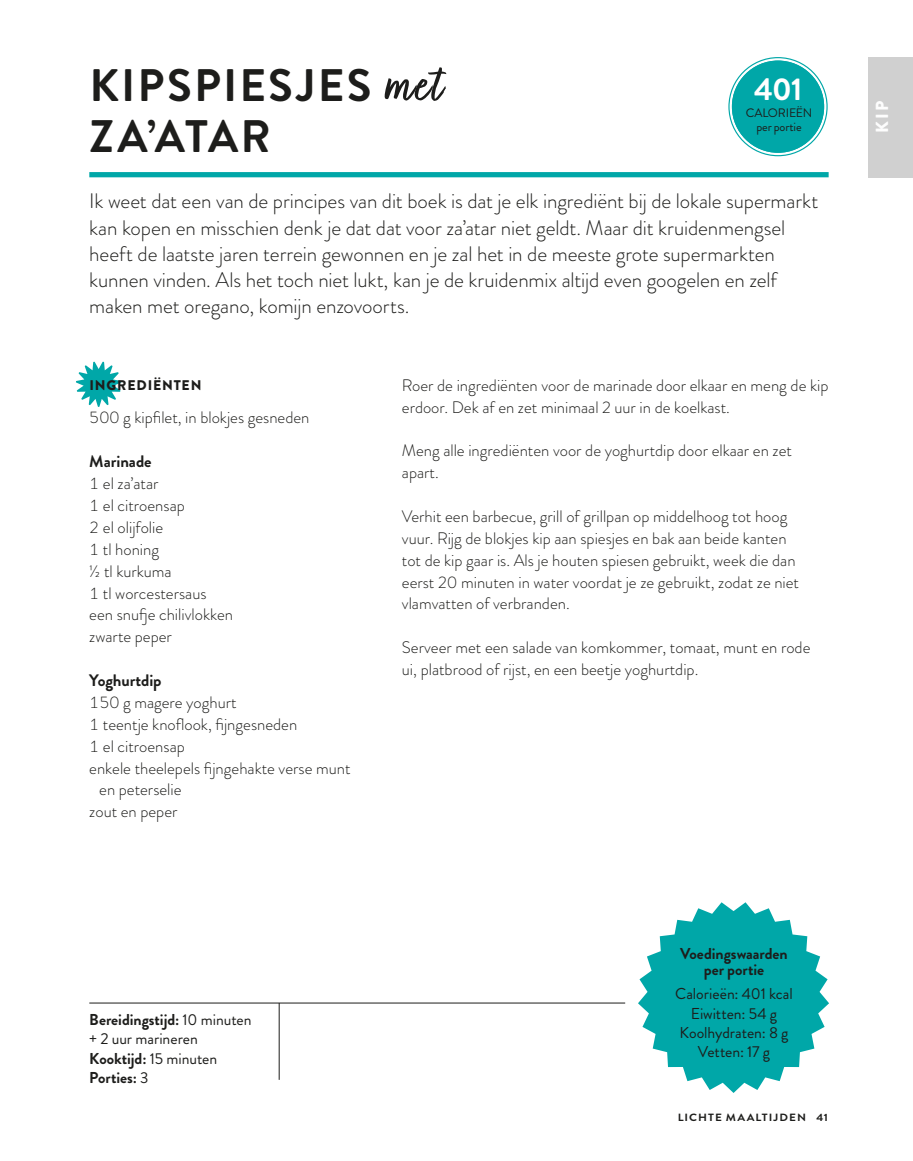
<style>
.page{position:relative;width:913px;height:1161px;background:#fff}
.page>*{position:absolute;margin:0;border:0;box-sizing:border-box;transform-origin:0 0}
.t1{font:700 45.5px/50.8px "Brandon Grotesque";letter-spacing:.05em;color:#1d1d1b}
.t2{font:700 31.5px "Brandon Grotesque";color:#fff}
.t3{font:300 21px/26.2px "Brandon Grotesque";letter-spacing:-.005em;color:#1d1d1b}
.t4{font:900 17.5px "Brandon Grotesque";color:#fdfdfd}
.t5{font:300 16.62px/21.9px "Brandon Grotesque";color:#1d1d1b}
.t6{font:700 16.62px "Brandon Grotesque";letter-spacing:-.005em;color:#1d1d1b}
.t7{font:15.75px/19.2px "Brandon Grotesque";color:#1d1d1b}
.t8{font:700 15.75px/15.8px "Brandon Grotesque";letter-spacing:-.005em;color:#1d1d1b;text-align:center}
.t9{font:900 14px "Brandon Grotesque";letter-spacing:.06em;color:#1d1d1b}
.t10{font:12.25px/14px "Brandon Grotesque";letter-spacing:-.01em;color:#1d1d1b;text-align:center}
.t11{font:700 10.5px "Brandon Grotesque";letter-spacing:.085em;color:#1d1d1b;scale:1.11 1}
.s1{font-family:"Fave Script Pro";font-weight:400;font-size:63px}
.s2{font-weight:700}
</style>
<div class="page">
<div style="left:89px;top:172px;width:739px;height:5px;background:#00a7a8"></div>
<div style="left:732px;top:61px;width:92px;height:92px;background:#00a7a8;border-radius:50%"></div>
<div style="left:732px;top:61px;width:92px;height:92px;border:4px solid #00a7a8;border-radius:50%"></div>
<svg style="left:76px;top:362px;width:46px;height:45px"></svg>
<svg style="left:638px;top:902px;width:191px;height:191px"></svg>
<hr style="left:89px;top:1003px;width:536px;height:1px;background:#1d1d1b">
<hr style="left:279px;top:1003px;width:1px;height:77px;background:#1d1d1b">
<div style="left:868px;top:57px;width:45px;height:120px;background:#d0d0d0"></div>
<h1 class="t1" style="left:90px;top:61px;width:355px">KIPSPIESJES <span class="s1">met<br></span>ZA’ATAR</h1>
<h2 class="t2" style="left:754px;top:67px;width:50px">401</h2>
<p class="t10" style="left:746px;top:106px;width:68px">CALORIEËN per portie</p>
<p class="t3" style="left:89px;top:188px;width:730px">Ik weet dat een van de principes van dit boek is dat je elk ingrediënt bij de lokale supermarkt kan kopen en misschien denk je dat dat voor za’atar niet geldt. Maar dit kruidenmengsel heeft de laatste jaren terrein gewonnen en je zal het in de meeste grote supermarkten kunnen vinden. Als het toch niet lukt, kan je de kruidenmix altijd even googelen en zelf maken met oregano, komijn enzovoorts.</p>
<p class="t9" style="left:89px;top:376px;width:114px">INGREDIËNTEN</p>
<p class="t5" style="left:89px;top:407px;width:222px">500 g kipfilet, in blokjes gesneden</p>
<p class="t6" style="left:89px;top:450px;width:64px">Marinade</p>
<p class="t5" style="left:89px;top:472px;width:145px">1 el za’atar<br>1 el citroensap<br>2 el olijfolie<br>1 tl honing<br>½ tl kurkuma<br>1 tl worcestersaus een snufje chilivlokken zwarte peper</p>
<p class="t6" style="left:89px;top:669px;width:74px">Yoghurtdip</p>
<p class="t5" style="left:89px;top:691px;width:149px">150 g magere yoghurt</p>
<p class="t5" style="left:89px;top:713px;width:209px">1 teentje knoflook, fijngesneden</p>
<p class="t5" style="left:89px;top:735px;width:97px">1 el citroensap</p>
<p class="t5" style="left:89px;top:757px;width:263px">enkele theelepels fijngehakte verse munt</p>
<p class="t5" style="left:99px;top:779px;width:84px">en peterselie</p>
<p class="t5" style="left:89px;top:801px;width:90px">zout en peper</p>
<p class="t5" style="left:402px;top:374px;width:428px">Roer de ingrediënten voor de marinade door elkaar en meng de kip erdoor. Dek af en zet minimaal 2 uur in de koelkast.</p>
<p class="t5" style="left:402px;top:440px;width:391px">Meng alle ingrediënten voor de yoghurtdip door elkaar en zet apart.</p>
<p class="t5" style="left:402px;top:505px;width:399px">Verhit een barbecue, grill of grillpan op middelhoog tot hoog vuur. Rijg de blokjes kip aan spiesjes en bak aan beide kanten tot de kip gaar is. Als je houten spiesen gebruikt, week die dan eerst 20 minuten in water voordat je ze gebruikt, zodat ze niet vlamvatten of verbranden.</p>
<p class="t5" style="left:402px;top:637px;width:410px">Serveer met een salade van komkommer, tomaat, munt en rode ui, platbrood of rijst, en een beetje yoghurtdip.</p>
<p class="t4" style="left:869px;top:133px;width:34px;rotate:-90deg">KIP</p>
<p class="t7" style="left:89px;top:1010px;width:164px"><span class="s2">Bereidingstijd:</span> 10 minuten + 2 uur marineren<br><span class="s2">Kooktijd:</span> 15 minuten<br><span class="s2">Porties:</span> 3</p>
<p class="t8" style="left:680px;top:946px;width:109px">Voedingswaarden per portie</p>
<p class="t7" style="left:675px;top:984px;width:119px;text-align:center">Calorieën: 401 kcal<br>Eiwitten: 54 g<br>Koolhydraten: 8 g<br>Vetten: 17 g</p>
<p class="t11" style="left:677px;top:1109px;width:8px">licht</p>
<p class="t11" style="left:715px;top:1109px;width:14px">e maa</p>
<p class="t11" style="left:755px;top:1109px;width:9px">ltij</p>
<p class="t11" style="left:779px;top:1109px;width:45px">den 41</p>
</div>
